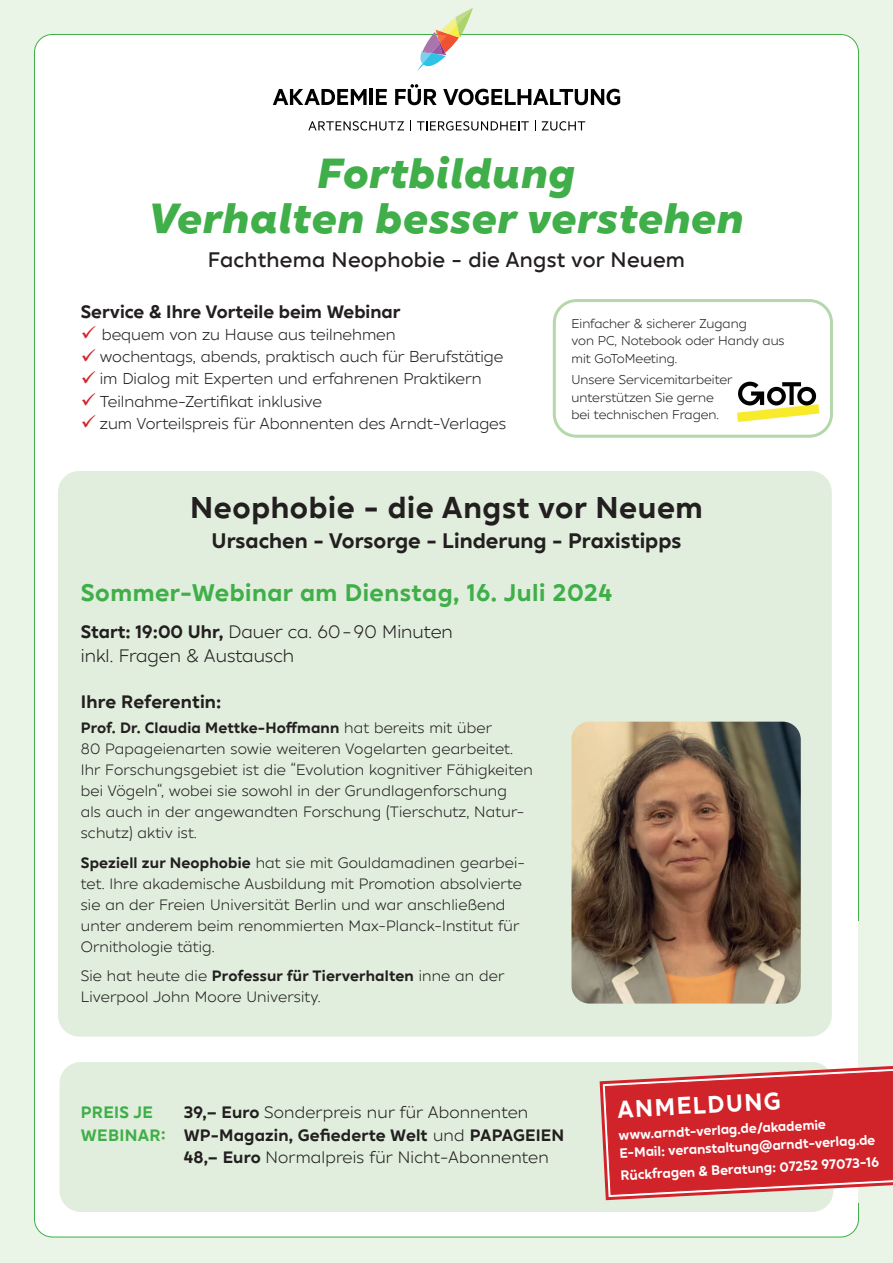
<style>
.page{position:relative;width:893px;height:1263px;background:#eaf4e7}
.page>*{position:absolute;margin:0;border:0;box-sizing:border-box;transform-origin:0 0}
.t1{font:italic 800 42px/45px "XXII Geom";letter-spacing:.02em;color:#40ae49;text-align:center}
.t2{font:700 30px "XXII Geom";letter-spacing:.02em;color:#231f20}
.t3{font:700 24px "XXII Geom";letter-spacing:.02em;color:#40ae49}
.t4{font:700 24px "XXII Geom";color:#fff}
.t5{font:700 21px "XXII Geom";color:#231f20}
.t6{font:500 21px "XXII Geom";letter-spacing:.01em;color:#231f20}
.t7{font:18px/24px "XXII Geom";color:#231f20}
.t8{font:700 18px "XXII Geom";color:#231f20}
.t9{font:16.5px/22.5px "XXII Geom";letter-spacing:.01em;color:#231f20}
.t10{font:700 16.5px/22.5px "XXII Geom";letter-spacing:.02em;color:#40ae49}
.t11{font:15.75px "XXII Geom";color:#231f20}
.t12{font:15px/21px "XXII Geom";letter-spacing:.01em;color:#231f20}
.t13{font:700 13.5px/18px "XXII Geom";color:#fff}
.t14{font:12.75px/17.2px "XXII Geom";color:#231f20}
.s1{color:#d1232a}
.s2{font-weight:700}
</style>
<div class="page">
<div style="left:34px;top:34px;width:824px;height:1203px;background:#fff;border-radius:18px"></div>
<div style="left:60px;top:1062px;width:773px;height:150px;background:#e1eedd;border-radius:21px"></div>
<svg style="left:599px;top:1081px;width:5px;height:84px"></svg>
<svg style="left:604px;top:1032px;width:289px;height:200px"></svg>
<div style="left:553px;top:299px;width:280px;height:139px;border:3px solid #b5d7ac;border-radius:22px"></div>
<img style="left:737px;top:381px;width:82px;height:41px">
<svg style="left:273px;top:89px;width:94px;height:16px"></svg>
<hr style="left:370px;top:89px;width:3px;height:16px;background:#000001">
<svg style="left:376px;top:89px;width:11px;height:16px"></svg>
<svg style="left:395px;top:84px;width:42px;height:21px"></svg>
<svg style="left:443px;top:89px;width:177px;height:16px"></svg>
<svg style="left:308px;top:121px;width:96px;height:10px"></svg>
<svg style="left:417px;top:121px;width:112px;height:10px"></svg>
<svg style="left:542px;top:121px;width:43px;height:10px"></svg>
<svg style="left:417px;top:8px;width:56px;height:63px"></svg>
<div style="left:58px;top:471px;width:774px;height:565px;background:#e1eedd;border-radius:21px"></div>
<img style="left:571px;top:722px;width:230px;height:281px">
<h1 class="t1" style="left:149px;top:152px;width:596px">Fortbildung<br>Verhalten besser verstehen</h1>
<h3 class="t6" style="left:208px;top:245px;width:479px">Fachthema Neophobie - die Angst vor Neuem</h3>
<p class="t8" style="left:81px;top:299px;width:321px">Service &amp; Ihre Vorteile beim Webinar</p>
<p class="t11" style="left:81px;top:324px;width:316px"><span class="s1">✓</span> bequem von zu Hause aus teilnehmen</p>
<p class="t11" style="left:81px;top:346px;width:424px"><span class="s1">✓</span> wochentags, abends, praktisch auch für Berufstätige</p>
<p class="t11" style="left:81px;top:368px;width:402px"><span class="s1">✓</span> im Dialog mit Experten und erfahrenen Praktikern</p>
<p class="t11" style="left:81px;top:391px;width:243px"><span class="s1">✓</span> Teilnahme-Zertifikat inklusive</p>
<p class="t11" style="left:81px;top:413px;width:427px"><span class="s1">✓</span> zum Vorteilspreis für Abonnenten des Arndt-Verlages</p>
<p class="t14" style="left:571px;top:315px;width:215px">Einfacher &amp; sicherer Zugang<br>von PC, Notebook oder Handy aus mit GoToMeeting.</p>
<p class="t14" style="left:571px;top:371px;width:163px">Unsere Servicemitarbeiter unterstützen Sie gerne bei technischen Fragen.</p>
<h2 class="t2" style="left:190px;top:487px;width:514px">Neophobie - die Angst vor Neuem</h2>
<h3 class="t5" style="left:212px;top:527px;width:471px">Ursachen - Vorsorge - Linderung - Praxistipps</h3>
<h3 class="t3" style="left:81px;top:576px;width:533px">Sommer-Webinar am Dienstag, 16. Juli 2024</h3>
<p class="t7" style="left:81px;top:620px;width:374px"><span class="s2">Start: 19:00 Uhr,</span> Dauer ca. 60-90 Minuten inkl. Fragen &amp; Austausch</p>
<p class="t8" style="left:81px;top:689px;width:142px">Ihre Referentin:</p>
<p class="t12" style="left:81px;top:718px;width:454px"><span class="s2">Prof. Dr. Claudia Mettke-Hoffmann</span> hat bereits mit über<br>80 Papageienarten sowie weiteren Vogelarten gearbeitet.<br>Ihr Forschungsgebiet ist die “Evolution kognitiver Fähigkeiten bei Vögeln“, wobei sie sowohl in der Grundlagenforschung<br>als auch in der angewandten Forschung (Tierschutz, Natur&shy;schutz) aktiv ist.</p>
<p class="t12" style="left:81px;top:852px;width:446px"><span class="s2">Speziell zur Neophobie</span> hat sie mit Gouldamadinen gearbei&shy;tet. Ihre akademische Ausbildung mit Promotion absolvierte sie an der Freien Universität Berlin und war anschließend unter anderem beim renommierten Max-Planck-Institut für Ornithologie tätig.</p>
<p class="t12" style="left:81px;top:966px;width:425px">Sie hat heute die <span class="s2">Professur für Tierverhalten</span> inne an der<br>Liverpool John Moore University.</p>
<p class="t10" style="left:81px;top:1101px;width:87px">PREIS JE<br>WEBINAR:</p>
<p class="t9" style="left:184px;top:1101px;width:382px"><span class="s2">39,– Euro</span> Sonderpreis nur für Abonnenten<br><span class="s2">WP-Magazin, Gefiederte Welt</span> und <span class="s2">PAPAGEIEN<br>48,– Euro</span> Normalpreis für Nicht-Abonnenten</p>
<h3 class="t4" style="left:616px;top:1093px;width:165px;rotate:-3deg">ANMELDUNG</h3>
<p class="t13" style="left:618px;top:1126px;width:258px;rotate:-3deg">www.arndt-verlag.de/akademie<br>E-Mail: veranstaltung@arndt-verlag.de</p>
<p class="t13" style="left:620px;top:1166px;width:260px;rotate:-3deg">Rückfragen &amp; Beratung: 07252 97073-16</p>
</div>
